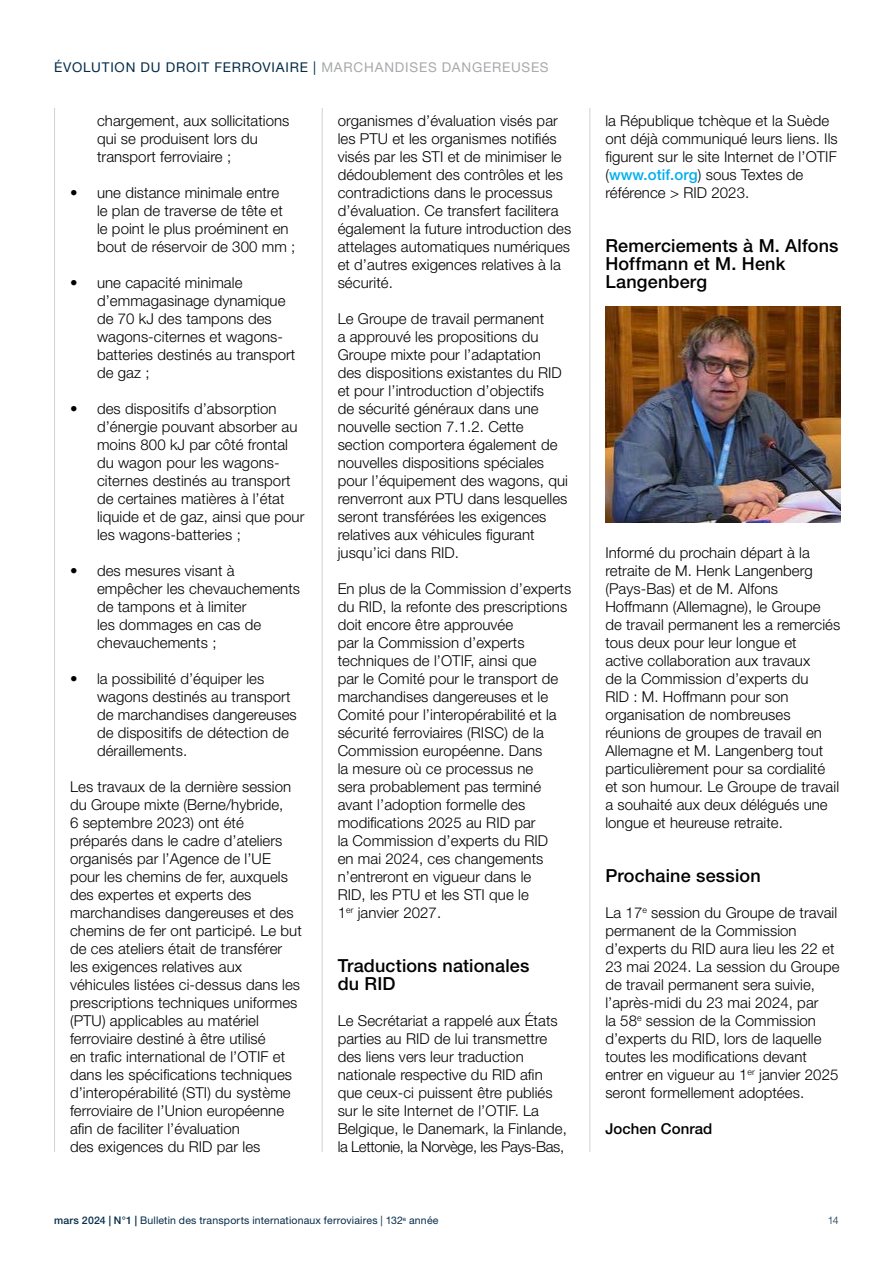
<style>
.page{position:relative;width:893px;height:1263px;background:#fff}
.page>*{position:absolute;margin:0;border:0;box-sizing:border-box;transform-origin:0 0}
.t1{font:500 18px/18px "Helvetica Neue LT Std";letter-spacing:.01em;color:#000}
.t2{font:300 15px/18px "Helvetica Neue LT Std";letter-spacing:.005em;color:#000}
.t3{font:500 15px "Helvetica Neue LT Std";letter-spacing:.005em;color:#000}
.t4{font:13.5px "Helvetica Neue LT Std";letter-spacing:.06em;color:#052c49}
.t5{font:10.5px "Helvetica Neue LT Std";letter-spacing:.015em;color:#052c49}
.t6{font:300 10.5px "Helvetica Neue LT Std";color:#052c49}
.s1{color:#a7a9ac}
.s2{font-weight:500;color:#00aeef}
.s3{font-weight:500}
</style>
<div class="page">
<hr style="left:322px;top:108px;width:1px;height:1044px;background:#d1d3d4">
<hr style="left:589px;top:108px;width:1px;height:1044px;background:#d1d3d4">
<hr style="left:54px;top:108px;width:1px;height:1044px;background:#d1d3d4">
<img style="left:605px;top:306px;width:236px;height:216px">
<p class="t4" style="left:54px;top:59px;width:496px">ÉVOLUTION DU DROIT FERROVIAIRE | <span class="s1">MARCHANDISES DANGEREUSES</span></p>
<p class="t2" style="left:97px;top:111px;width:194px">chargement, aux sollicitations qui se produisent lors du transport ferroviaire ;</p>
<p class="t2" style="left:97px;top:183px;width:200px;text-indent:-27px">• une distance minimale entre<br>le plan de traverse de tête et le point le plus proéminent en bout de réservoir de 300 mm ;</p>
<p class="t2" style="left:97px;top:273px;width:200px;text-indent:-27px">• une capacité minimale d’emmagasinage dynamique de 70 kJ des tampons des wagons-citernes et wagons&shy;batteries destinés au transport de gaz ;</p>
<p class="t2" style="left:97px;top:399px;width:209px;text-indent:-27px">• des dispositifs d’absorption d’énergie pouvant absorber au moins 800 kJ par côté frontal du wagon pour les wagons&shy;citernes destinés au transport de certaines matières à l’état liquide et de gaz, ainsi que pour les wagons-batteries ;</p>
<p class="t2" style="left:97px;top:561px;width:205px;text-indent:-27px">• des mesures visant à empêcher les chevauchements de tampons et à limiter<br>les dommages en cas de chevauchements ;</p>
<p class="t2" style="left:97px;top:669px;width:201px;text-indent:-27px">• la possibilité d’équiper les wagons destinés au transport de marchandises dangereuses de dispositifs de détection de déraillements.</p>
<p class="t2" style="left:70px;top:777px;width:233px">Les travaux de la dernière session du Groupe mixte (Berne/hybride,<br>6 septembre 2023) ont été préparés dans le cadre d’ateliers organisés par l’Agence de l’UE pour les chemins de fer, auxquels des expertes et experts des marchandises dangereuses et des chemins de fer ont participé. Le but de ces ateliers était de transférer les exigences relatives aux véhicules listées ci-dessus dans les prescriptions techniques uniformes (PTU) applicables au matériel ferroviaire destiné à être utilisé<br>en trafic international de l’OTIF et dans les spécifications techniques d’interopérabilité (STI) du système ferroviaire de l’Union européenne afin de faciliter l’évaluation<br>des exigences du RID par les</p>
<p class="t2" style="left:338px;top:111px;width:235px">organismes d’évaluation visés par les PTU et les organismes notifiés visés par les STI et de minimiser le dédoublement des contrôles et les contradictions dans le processus d’évaluation. Ce transfert facilitera également la future introduction des attelages automatiques numériques et d’autres exigences relatives à la sécurité.</p>
<p class="t2" style="left:338px;top:309px;width:232px">Le Groupe de travail permanent<br>a approuvé les propositions du<br>Groupe mixte pour l’adaptation des dispositions existantes du RID et pour l’introduction d’objectifs<br>de sécurité généraux dans une nouvelle section 7.1.2. Cette section comportera également de nouvelles dispositions spéciales pour l’équipement des wagons, qui renverront aux PTU dans lesquelles seront transférées les exigences relatives aux véhicules figurant jusqu’ici dans RID.</p>
<p class="t2" style="left:338px;top:579px;width:235px">En plus de la Commission d’experts du RID, la refonte des prescriptions doit encore être approuvée<br>par la Commission d’experts techniques de l’OTIF, ainsi que<br>par le Comité pour le transport de marchandises dangereuses et le<br>Comité pour l’interopérabilité et la sécurité ferroviaires (RISC) de la<br>Commission européenne. Dans<br>la mesure où ce processus ne<br>sera probablement pas terminé avant l’adoption formelle des modifications 2025 au RID par<br>la Commission d’experts du RID<br>en mai 2024, ces changements n’entreront en vigueur dans le<br>RID, les PTU et les STI que le<br>1<sup>er</sup> janvier 2027.</p>
<p class="t1" style="left:338px;top:956px;width:193px">Traductions nationales du RID</p>
<p class="t2" style="left:338px;top:1011px;width:231px">Le Secrétariat a rappelé aux États parties au RID de lui transmettre des liens vers leur traduction nationale respective du RID afin que ceux-ci puissent être publiés sur le site Internet de l’OTIF. La Belgique, le Danemark, la Finlande, la Lettonie, la Norvège, les Pays-Bas,</p>
<p class="t2" style="left:605px;top:111px;width:234px">la République tchèque et la Suède ont déjà communiqué leurs liens. Ils figurent sur le site Internet de l’OTIF (<span class="s2">www.otif.org</span>) sous Textes de référence &gt; RID 2023.</p>
<p class="t1" style="left:605px;top:236px;width:235px">Remerciements à M. Alfons<br>Hoffmann et M. Henk<br>Langenberg</p>
<p class="t2" style="left:605px;top:543px;width:236px">Informé du prochain départ à la retraite de M. Henk Langenberg (Pays-Bas) et de M. Alfons<br>Hoffmann (Allemagne), le Groupe de travail permanent les a remerciés tous deux pour leur longue et<br>active collaboration aux travaux<br>de la Commission d’experts du<br>RID : M. Hoffmann pour son organisation de nombreuses réunions de groupes de travail en<br>Allemagne et M. Langenberg tout particulièrement pour sa cordialité et son humour. Le Groupe de travail a souhaité aux deux délégués une longue et heureuse retraite.</p>
<p class="t1" style="left:605px;top:866px;width:157px">Prochaine session</p>
<p class="t2" style="left:605px;top:903px;width:236px">La 17<sup>e</sup> session du Groupe de travail permanent de la Commission d’experts du RID aura lieu les 22 et<br>23 mai 2024. La session du Groupe de travail permanent sera suivie, l’après-midi du 23 mai 2024, par<br>la 58<sup>e</sup> session de la Commission d’experts du RID, lors de laquelle toutes les modifications devant entrer en vigueur au 1<sup>er</sup> janvier 2025 seront formellement adoptées.</p>
<p class="t3" style="left:605px;top:1120px;width:109px">Jochen Conrad</p>
<p class="t5" style="left:54px;top:1214px;width:386px"><span class="s3">mars 2024 | N°1 |</span> Bulletin des transports internationaux ferroviaires | 132<sup>e</sup> année</p>
<p class="t6" style="left:828px;top:1214px;width:13px">14</p>
</div>
